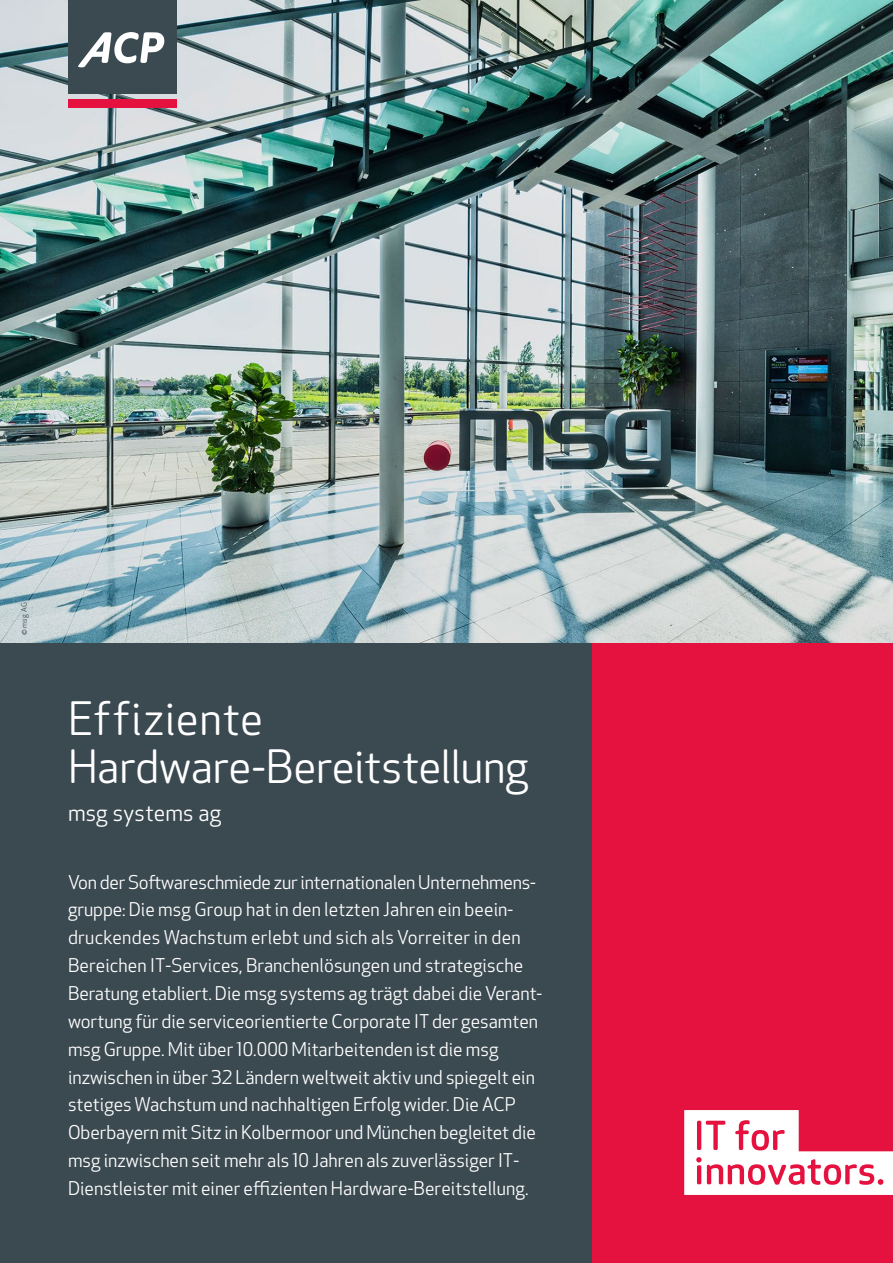
<style>
.page{position:relative;width:893px;height:1263px;background:#fff}
.page>*{position:absolute;margin:0;border:0;box-sizing:border-box;transform-origin:0 0}
.Copy_Large_White{font:45px/48px "Apex Rounded";letter-spacing:-.005em;color:#fff}
.Copy_Large_White-2{font:22.5px "Apex Rounded";letter-spacing:.01em;color:#fff}
.t1{font:18.6px/27.9px "Apex New";color:#fff}
.t2{font:7.5px "Apex Rounded";color:#3b4951}
</style>
<div class="page">
<img style="left:0;top:0;width:893px;height:643px">
<div style="left:591px;top:643px;width:302px;height:620px;background:#e5113e"></div>
<div style="left:0;top:643px;width:591px;height:620px;background:#3b4951"></div>
<svg style="left:684px;top:1110px;width:209px;height:85px"></svg>
<div style="left:68px;top:100px;width:109px;height:8px;background:#e5113e"></div>
<div style="left:68px;top:0;width:109px;height:94px;background:#3b4951"></div>
<svg style="left:78px;top:32px;width:87px;height:35px"></svg>
<p class="t2" style="left:20px;top:635px;width:35px;rotate:-90deg">© msg AG</p>
<p class="Copy_Large_White" style="left:68px;top:696px;width:462px">Effiziente<br>Hardware-Bereitstellung</p>
<p class="Copy_Large_White-2" style="left:68px;top:801px;width:155px">msg systems ag</p>
<p class="t1" style="left:68px;top:868px;width:476px">Von der Softwareschmiede zur internationalen Unternehmens&shy;gruppe: Die msg Group hat in den letzten Jahren ein beein&shy;druckendes Wachstum erlebt und sich als Vorreiter in den Bereichen IT-Services, Branchenlösungen und strategische Beratung etabliert. Die msg systems ag trägt dabei die Verant&shy;wortung für die serviceorientierte Corporate IT der gesamten msg Gruppe. Mit über 10.000 Mitarbeitenden ist die msg inzwischen in über 32 Ländern weltweit aktiv und spiegelt ein stetiges Wachstum und nachhaltigen Erfolg wider. Die ACP Oberbayern mit Sitz in Kolbermoor und München begleitet die msg inzwischen seit mehr als 10 Jahren als zuverlässiger IT-Dienstleister mit einer effizienten Hardware-Bereitstellung.</p>
</div>
